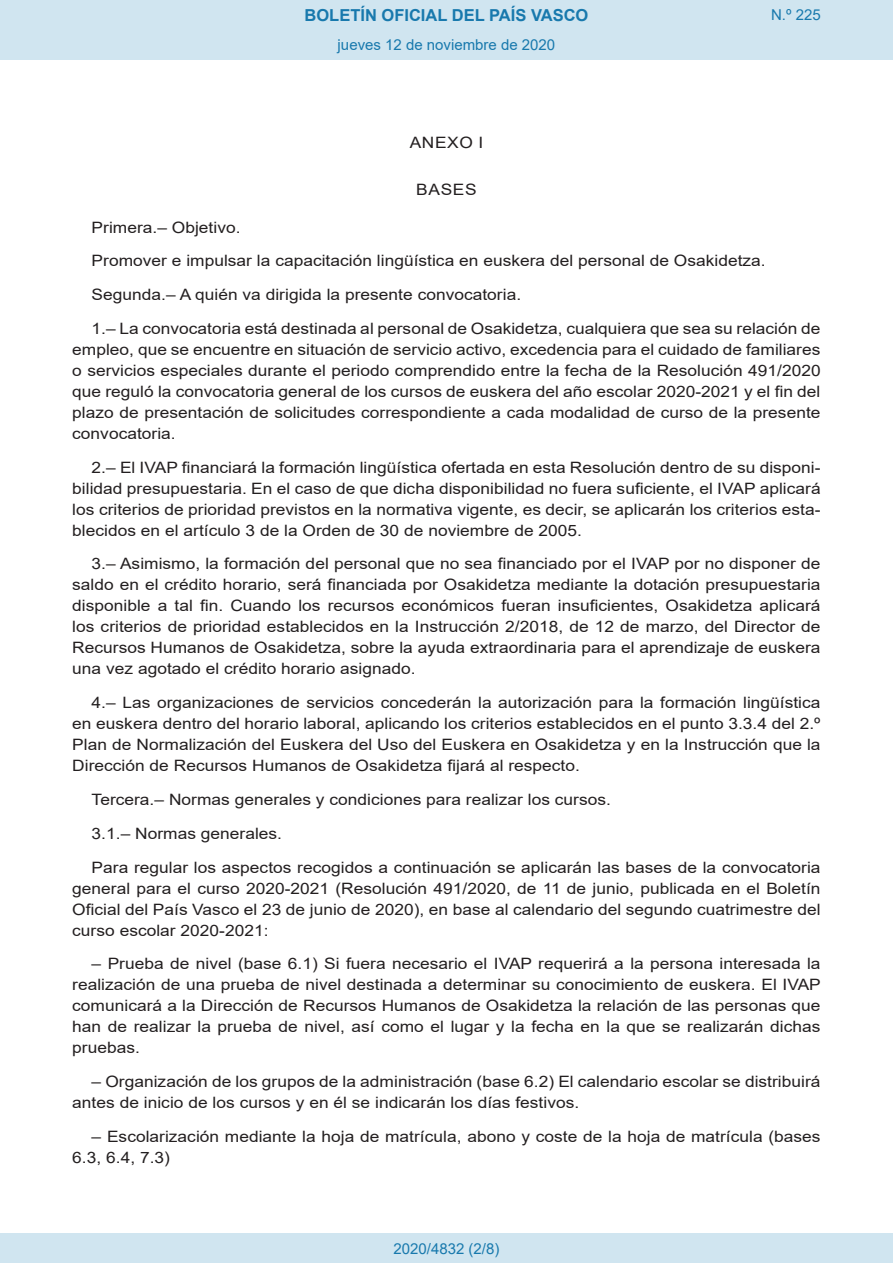
<style>
.page{position:relative;width:893px;height:1263px;background:#fff}
.page>*{position:absolute;margin:0;border:0;box-sizing:border-box;transform-origin:0 0}
.t1{font:700 16.5px "Arial";color:#1879ad}
.BOPVDetalle{font:15.6px/21px "Arial";color:#231f20;text-align:justify;scale:1.11 1}
.BOPVClave{font:15.6px "Arial";letter-spacing:.035em;color:#231f20;scale:1.11 1}
.Paginacion_Centro{font:15px "Arial";color:#1879ad}
</style>
<div class="page">
<div style="left:0;top:0;width:893px;height:60px;background:#d0e5f0"></div>
<div style="left:0;top:1233px;width:893px;height:30px;background:#d0e5f0"></div>
<p class="t1" style="left:305px;top:3px;width:285px">BOLETÍN OFICIAL DEL PAÍS VASCO</p>
<p class="Paginacion_Centro" style="left:338px;top:35px;width:219px">jueves 12 de noviembre de 2020</p>
<p class="BOPVClave" style="left:410px;top:132px;width:68px">ANEXO I</p>
<p class="BOPVClave" style="left:416px;top:178px;width:56px">BASES</p>
<p class="Paginacion_Centro" style="left:771px;top:5px;width:51px">N.º 225</p>
<p class="BOPVDetalle" style="left:92px;top:217px;width:136px">Primera.– Objetivo.</p>
<p class="BOPVDetalle" style="left:92px;top:250px;width:609px">Promover e impulsar la capacitación lingüística en euskera del personal de Osakidetza.</p>
<p class="BOPVDetalle" style="left:92px;top:284px;width:388px">Segunda.– A quién va dirigida la presente convocatoria.</p>
<p class="BOPVDetalle" style="left:72px;top:318px;width:676px;text-indent:19px">1.– La convocatoria está destinada al personal de Osakidetza, cualquiera que sea su relación de empleo, que se encuentre en situación de servicio activo, excedencia para el cuidado de familiares o servicios especiales durante el periodo comprendido entre la fecha de la Resolución 491/2020 que reguló la convocatoria general de los cursos de euskera del año escolar 2020-2021 y el fin del plazo de presentación de solicitudes correspondiente a cada modalidad de curso de la presente convocatoria.</p>
<p class="BOPVDetalle" style="left:72px;top:457px;width:676px;text-indent:19px">2.– El IVAP financiará la formación lingüística ofertada en esta Resolución dentro de su disponi&shy;bilidad presupuestaria. En el caso de que dicha disponibilidad no fuera suficiente, el IVAP aplicará los criterios de prioridad previstos en la normativa vigente, es decir, se aplicarán los criterios esta&shy;blecidos en el artículo 3 de la Orden de 30 de noviembre de 2005.</p>
<p class="BOPVDetalle" style="left:72px;top:553px;width:676px;text-indent:19px">3.– Asimismo, la formación del personal que no sea financiado por el IVAP por no disponer de saldo en el crédito horario, será financiada por Osakidetza mediante la dotación presupuestaria disponible a tal fin. Cuando los recursos económicos fueran insuficientes, Osakidetza aplicará los criterios de prioridad establecidos en la Instrucción 2/2018, de 12 de marzo, del Director de Recursos Humanos de Osakidetza, sobre la ayuda extraordinaria para el aprendizaje de euskera una vez agotado el crédito horario asignado.</p>
<p class="BOPVDetalle" style="left:72px;top:692px;width:676px;text-indent:19px">4.– Las organizaciones de servicios concederán la autorización para la formación lingüística en euskera dentro del horario laboral, aplicando los criterios establecidos en el punto 3.3.4 del 2.º Plan de Normalización del Euskera del Uso del Euskera en Osakidetza y en la Instrucción que la Dirección de Recursos Humanos de Osakidetza fijará al respecto.</p>
<p class="BOPVDetalle" style="left:92px;top:789px;width:469px">Tercera.– Normas generales y condiciones para realizar los cursos.</p>
<p class="BOPVDetalle" style="left:92px;top:823px;width:173px">3.1.– Normas generales.</p>
<p class="BOPVDetalle" style="left:72px;top:856px;width:676px;text-indent:19px">Para regular los aspectos recogidos a continuación se aplicarán las bases de la convocatoria general para el curso 2020-2021 (Resolución 491/2020, de 11 de junio, publicada en el Boletín Oficial del País Vasco el 23 de junio de 2020), en base al calendario del segundo cuatrimestre del curso escolar 2020-2021:</p>
<p class="BOPVDetalle" style="left:72px;top:953px;width:676px;text-indent:19px">– Prueba de nivel (base 6.1) Si fuera necesario el IVAP requerirá a la persona interesada la realización de una prueba de nivel destinada a determinar su conocimiento de euskera. El IVAP comunicará a la Dirección de Recursos Humanos de Osakidetza la relación de las personas que han de realizar la prueba de nivel, así como el lugar y la fecha en la que se realizarán dichas pruebas.</p>
<p class="BOPVDetalle" style="left:72px;top:1071px;width:675px;text-indent:19px">– Organización de los grupos de la administración (base 6.2) El calendario escolar se distribuirá antes de inicio de los cursos y en él se indicarán los días festivos.</p>
<p class="BOPVDetalle" style="left:72px;top:1126px;width:676px;text-indent:19px">– Escolarización mediante la hoja de matrícula, abono y coste de la hoja de matrícula (bases<br>6.3, 6.4, 7.3)</p>
<p class="Paginacion_Centro" style="left:393px;top:1238px;width:107px">2020/4832 (2/8)</p>
</div>
